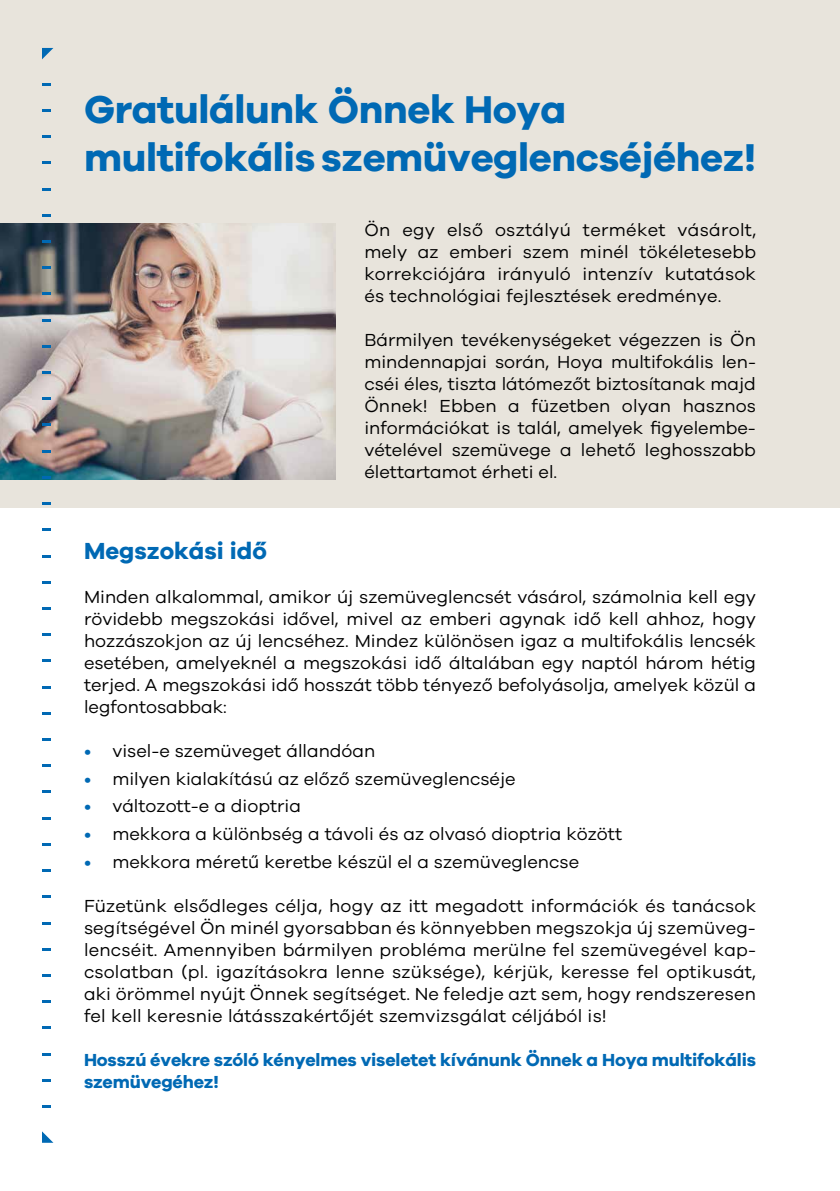
<style>
.page{position:relative;width:840px;height:1191px;background:#fff}
.page>*{position:absolute;margin:0;border:0;box-sizing:border-box;transform-origin:0 0}
.t1{font:700 40px/48px "Galano Grotesque";letter-spacing:-.01em;color:#0069b4}
.t2{font:700 24px "Galano Grotesque";color:#0069b4}
.t3{font:18px/22px "Galano Grotesque";color:#000;text-align:justify}
.t4{font:700 18px/22px "Galano Grotesque";letter-spacing:-.01em;color:#0069b4}
.s1{color:#0069b4}
</style>
<div class="page">
<div style="left:0;top:0;width:839px;height:507px;background:#e8e4dc"></div>
<img style="left:0;top:223px;width:336px;height:256px">
<svg style="left:42px;top:581px;width:8px;height:2px"></svg>
<svg style="left:42px;top:895px;width:8px;height:3px"></svg>
<svg style="left:42px;top:738px;width:8px;height:3px"></svg>
<svg style="left:42px;top:1053px;width:8px;height:2px"></svg>
<svg style="left:42px;top:659px;width:8px;height:3px"></svg>
<svg style="left:42px;top:974px;width:8px;height:2px"></svg>
<svg style="left:42px;top:817px;width:8px;height:2px"></svg>
<svg style="left:42px;top:633px;width:8px;height:3px"></svg>
<svg style="left:42px;top:948px;width:8px;height:2px"></svg>
<svg style="left:42px;top:790px;width:8px;height:3px"></svg>
<svg style="left:42px;top:1105px;width:8px;height:2px"></svg>
<svg style="left:42px;top:712px;width:8px;height:2px"></svg>
<svg style="left:42px;top:1026px;width:8px;height:3px"></svg>
<svg style="left:42px;top:555px;width:8px;height:2px"></svg>
<svg style="left:42px;top:869px;width:8px;height:3px"></svg>
<svg style="left:42px;top:607px;width:8px;height:3px"></svg>
<svg style="left:42px;top:922px;width:8px;height:2px"></svg>
<svg style="left:42px;top:764px;width:8px;height:3px"></svg>
<svg style="left:42px;top:1079px;width:8px;height:2px"></svg>
<svg style="left:42px;top:686px;width:8px;height:2px"></svg>
<svg style="left:42px;top:1000px;width:8px;height:3px"></svg>
<svg style="left:42px;top:528px;width:8px;height:3px"></svg>
<svg style="left:42px;top:843px;width:8px;height:2px"></svg>
<svg style="left:42px;top:1131px;width:11px;height:11px"></svg>
<svg style="left:42px;top:83px;width:8px;height:3px"></svg>
<svg style="left:42px;top:397px;width:8px;height:3px"></svg>
<svg style="left:42px;top:240px;width:8px;height:3px"></svg>
<svg style="left:42px;top:161px;width:8px;height:3px"></svg>
<svg style="left:42px;top:476px;width:8px;height:3px"></svg>
<svg style="left:42px;top:319px;width:8px;height:2px"></svg>
<svg style="left:42px;top:135px;width:8px;height:3px"></svg>
<svg style="left:42px;top:450px;width:8px;height:2px"></svg>
<svg style="left:42px;top:292px;width:8px;height:3px"></svg>
<svg style="left:42px;top:214px;width:8px;height:3px"></svg>
<svg style="left:42px;top:371px;width:8px;height:3px"></svg>
<svg style="left:42px;top:109px;width:8px;height:3px"></svg>
<svg style="left:42px;top:424px;width:8px;height:2px"></svg>
<svg style="left:42px;top:266px;width:8px;height:3px"></svg>
<svg style="left:42px;top:188px;width:8px;height:2px"></svg>
<svg style="left:42px;top:502px;width:8px;height:3px"></svg>
<svg style="left:42px;top:345px;width:8px;height:3px"></svg>
<svg style="left:42px;top:48px;width:11px;height:11px"></svg>
<h1 class="t1" style="left:84px;top:84px;width:673px">Gratulálunk Önnek Hoya multifokális szemüveglencséjéhez!</h1>
<p class="t3" style="left:364px;top:218px;width:393px">Ön egy első osztályú terméket vásárolt, mely az emberi szem minél tökéletesebb korrekciójára irányuló intenzív kutatások és technológiai fejlesztések eredménye.</p>
<p class="t3" style="left:364px;top:328px;width:393px">Bármilyen tevékenységeket végezzen is Ön mindennapjai során, Hoya multifokális len&shy;cséi éles, tiszta látómezőt biztosítanak majd Önnek! Ebben a füzetben olyan hasznos információkat is talál, amelyek figyelembe&shy;vételével szemüvege a lehető leghosszabb élettartamot érheti el.</p>
<h2 class="t2" style="left:84px;top:536px;width:184px">Megszokási idő</h2>
<p class="t3" style="left:84px;top:585px;width:673px">Minden alkalommal, amikor új szemüveglencsét vásárol, számolnia kell egy rövidebb megszokási idővel, mivel az emberi agynak idő kell ahhoz, hogy hozzászokjon az új lencséhez. Mindez különösen igaz a multifokális lencsék esetében, amelyeknél a megszokási idő általában egy naptól három hétig terjed. A megszokási idő hosszát több tényező befolyásolja, amelyek közül a legfontosabbak:</p>
<p class="t3" style="left:84px;top:739px;width:293px"><span class="s1">•</span> visel-e szemüveget állandóan</p>
<p class="t3" style="left:84px;top:767px;width:433px"><span class="s1">•</span> milyen kialakítású az előző szemüveglencséje</p>
<p class="t3" style="left:84px;top:794px;width:218px"><span class="s1">•</span> változott-e a dioptria</p>
<p class="t3" style="left:84px;top:822px;width:539px"><span class="s1">•</span> mekkora a különbség a távoli és az olvasó dioptria között</p>
<p class="t3" style="left:84px;top:850px;width:496px"><span class="s1">•</span> mekkora méretű keretbe készül el a szemüveglencse</p>
<p class="t3" style="left:84px;top:894px;width:673px">Füzetünk elsődleges célja, hogy az itt megadott információk és tanácsok segítségével Ön minél gyorsabban és könnyebben megszokja új szemüveg&shy;lencséit. Amennyiben bármilyen probléma merülne fel szemüvegével kap&shy;csolatban (pl. igazításokra lenne szüksége), kérjük, keresse fel optikusát, aki örömmel nyújt Önnek segítséget. Ne feledje azt sem, hogy rendszeresen fel kell keresnie látásszakértőjét szemvizsgálat céljából is!</p>
<p class="t4" style="left:84px;top:1048px;width:673px">Hosszú évekre szóló kényelmes viseletet kívánunk Önnek a Hoya multifokális szemüvegéhez!</p>
</div>
